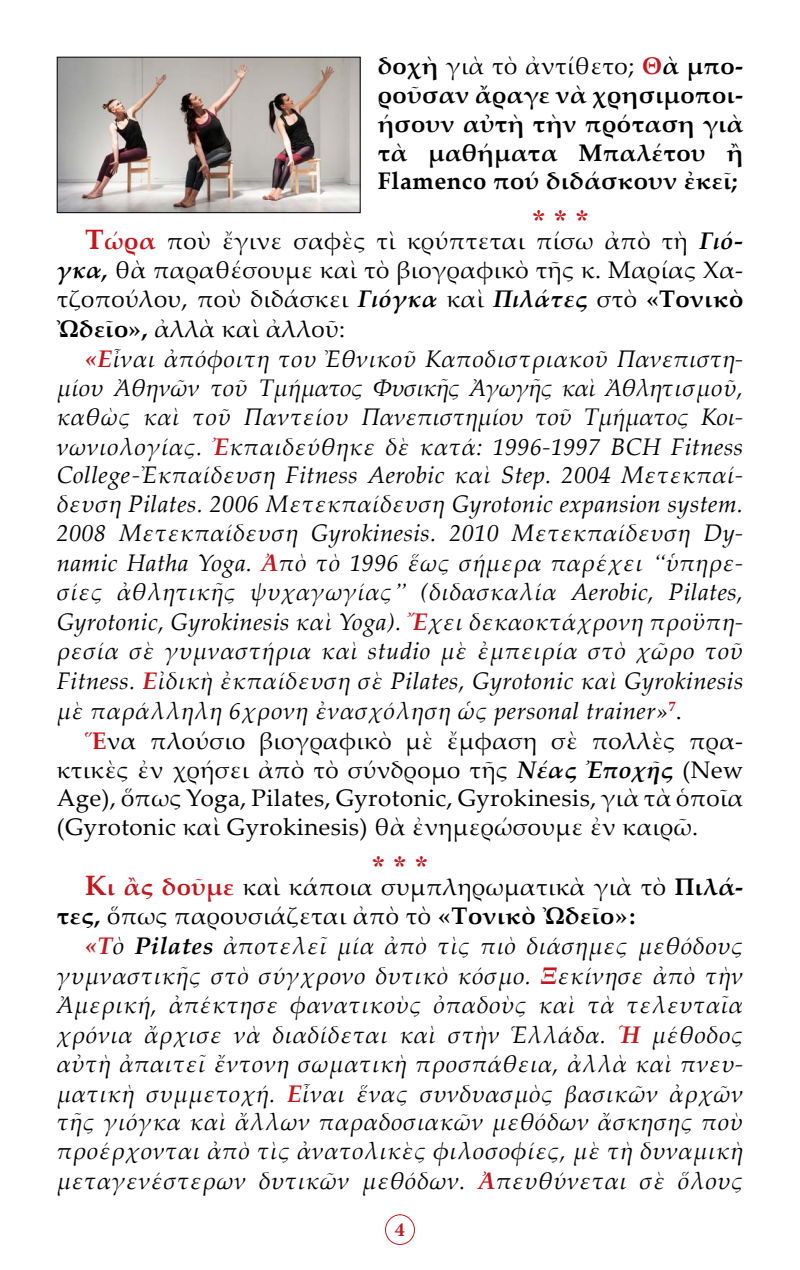
<style>
.page{position:relative;width:800px;height:1270px;background:#fff}
.page>*{position:absolute;margin:0;border:0;box-sizing:border-box;transform-origin:0 0}
.Asteriskoi{font:28px "CTOS New Times Bold Test 1";color:#c4161c}
.t1{font:italic 24px/29.4px "Palatino Linotype";letter-spacing:.02em;color:#000;text-align:justify}
.t2{font:24px/28.8px "Palatino Linotype";letter-spacing:.02em;color:#000;text-align:justify}
.t3{font:700 24px/28.8px "Palatino Linotype";letter-spacing:.02em;color:#000;text-align:justify}
.t4{font:700 20px "Minion Pro";color:#c4161c}
.s1{font-weight:400}
.s2{color:#c4161c}
.s3{font-weight:700;font-size:28px;color:#c4161c}
.s4{font-weight:700;color:#c4161c}
.s5{font-weight:700;font-style:italic}
.s6{font-weight:700}
.s7{font-family:"Times New Roman"}
.s8{font-style:normal}
</style>
<div class="page">
<div style="left:385px;top:1214px;width:30px;height:31px;border:1px solid #c4161c;border-radius:50%"></div>
<img style="left:59px;top:59px;width:300px;height:152px">
<div style="left:57px;top:57px;width:304px;height:156px;border:1px solid #000"></div>
<p class="t3" style="left:378px;top:51px;width:367px">δοχὴ <span class="s1">γιὰ τὸ ἀντίθετο;</span> <span class="s2">Θ</span>ὰ μπο&shy;ροῦσαν ἄραγε νὰ χρησιμοποι&shy;ήσουν αὐτὴ τὴν πρόταση γιὰ τὰ μαθήματα Μπαλέτου ἢ Flamenco πού διδάσκουν ἐκεῖ;</p>
<p class="Asteriskoi" style="left:532px;top:205px;width:59px">* * *</p>
<p class="t2" style="left:57px;top:226px;width:688px;text-indent:28px"><span class="s3">Τ</span><span class="s4">ώρα</span> ποὺ ἔγινε σαφὲς τὶ κρύπτεται πίσω ἀπὸ τὴ <span class="s5">Γιό&shy;γκα,</span> θὰ παραθέσουμε καὶ τὸ βιογραφικὸ τῆς κ. Μαρίας Χα&shy;τζοπούλου, ποὺ διδάσκει <span class="s5">Γιόγκα</span> καὶ <span class="s5">Πιλάτες</span> στὸ <span class="s6">«Τονικὸ Ὠδεῖο»,</span> ἀλλὰ καὶ ἀλλοῦ:</p>
<p class="t1" style="left:57px;top:343px;width:688px;text-indent:28px"><span class="s4">«Ε</span>ἶναι ἀπόφοιτη του Ἐθνικοῦ Καποδιστριακοῦ Πανεπιστη&shy;μίου Ἀθηνῶν τοῦ Τμήματος Φυσικῆς Ἀγωγῆς καὶ Ἀθλητισμοῦ, καθὼς καὶ τοῦ Παντείου Πανεπιστημίου τοῦ Τμήματος Κοι&shy;νωνιολογίας. <span class="s4">Ἐ</span>κπαιδεύθηκε δὲ κατά: 1996-1997 BCH Fitness College-Ἐκπαίδευση Fitness Aerobic καὶ Step. 2004 Μετεκπαί&shy;δευση Pilates. 2006 Μετεκπαίδευση Gyrotonic expansion system.<br>2008 Μετεκπαίδευση Gyrokinesis. 2010 Μετεκπαίδευση Dy&shy;namic Hatha Yoga. <span class="s4">Ἀ</span>πὸ τὸ 1996 ἕως σήμερα παρέχει <span class="s7">“</span>ὑπηρε&shy;σίες ἀθλητικῆς ψυχαγωγίας<span class="s7">”</span> (διδασκαλία Aerobic, Pilates, Gyrotonic, Gyrokinesis καὶ Yoga). <span class="s4">Ἔ</span>χει δεκαοκτάχρονη προϋπη&shy;ρεσία σὲ γυμναστήρια καὶ studio μὲ ἐμπειρία στὸ χῶρο τοῦ Fitness. <span class="s4">Ε</span>ἰδικὴ ἐκπαίδευση σὲ Pilates, Gyrotonic καὶ Gyrokinesis μὲ παράλληλη 6χρονη ἐνασχόληση ὡς personal trainer»<sup>7</sup><span class="s8">.</span></p>
<p class="t2" style="left:57px;top:725px;width:688px;text-indent:28px"><span class="s4">Ἕ</span>να πλούσιο βιογραφικὸ μὲ ἔμφαση σὲ πολλὲς πρα&shy;κτικὲς ἐν χρήσει ἀπὸ τὸ σύνδρομο τῆς <span class="s5">Νέας Ἐποχῆς</span> (New Age), ὅπως Yoga, Pilates, Gyrotonic, Gyrokinesis, γιὰ τὰ ὁποῖα (Gyrotonic καὶ Gyrokinesis) θὰ ἐνημερώσουμε ἐν καιρῶ.</p>
<p class="Asteriskoi" style="left:371px;top:850px;width:59px">* * *</p>
<p class="t2" style="left:57px;top:872px;width:688px;text-indent:28px"><span class="s3">Κ</span><span class="s4">ι ἂς δοῦμε</span> καὶ κάποια συμπληρωματικὰ γιὰ τὸ <span class="s6">Πιλά&shy;τες,</span> ὅπως παρουσιάζεται ἀπὸ τὸ <span class="s6">«Τονικὸ Ὠδεῖο»:</span></p>
<p class="t1" style="left:57px;top:930px;width:688px;text-indent:28px"><span class="s4">«Τ</span>ὸ <span class="s6">Pilates</span> ἀποτελεῖ μία ἀπὸ τὶς πιὸ διάσημες μεθόδους γυμναστικῆς στὸ σύγχρονο δυτικὸ κόσμο. <span class="s4">Ξ</span>εκίνησε ἀπὸ τὴν Ἀμερική, ἀπέκτησε φανατικοὺς ὀπαδοὺς καὶ τὰ τελευταῖα χρόνια ἄρχισε νὰ διαδίδεται καὶ στὴν Ἑλλάδα. <span class="s4">Ἡ</span> μέθοδος αὐτὴ ἀπαιτεῖ ἔντονη σωματικὴ προσπάθεια, ἀλλὰ καὶ πνευ&shy;ματικὴ συμμετοχή. <span class="s4">Ε</span>ἶναι ἕνας συνδυασμὸς βασικῶν ἀρχῶν τῆς γιόγκα καὶ ἄλλων παραδοσιακῶν μεθόδων ἄσκησης ποὺ προέρχονται ἀπὸ τὶς ἀνατολικὲς φιλοσοφίες, μὲ τὴ δυναμικὴ μεταγενέστερων δυτικῶν μεθόδων. <span class="s4">Ἀ</span>πευθύνεται σὲ ὅλους</p>
<p class="t4" style="left:395px;top:1216px;width:11px">4</p>
</div>
